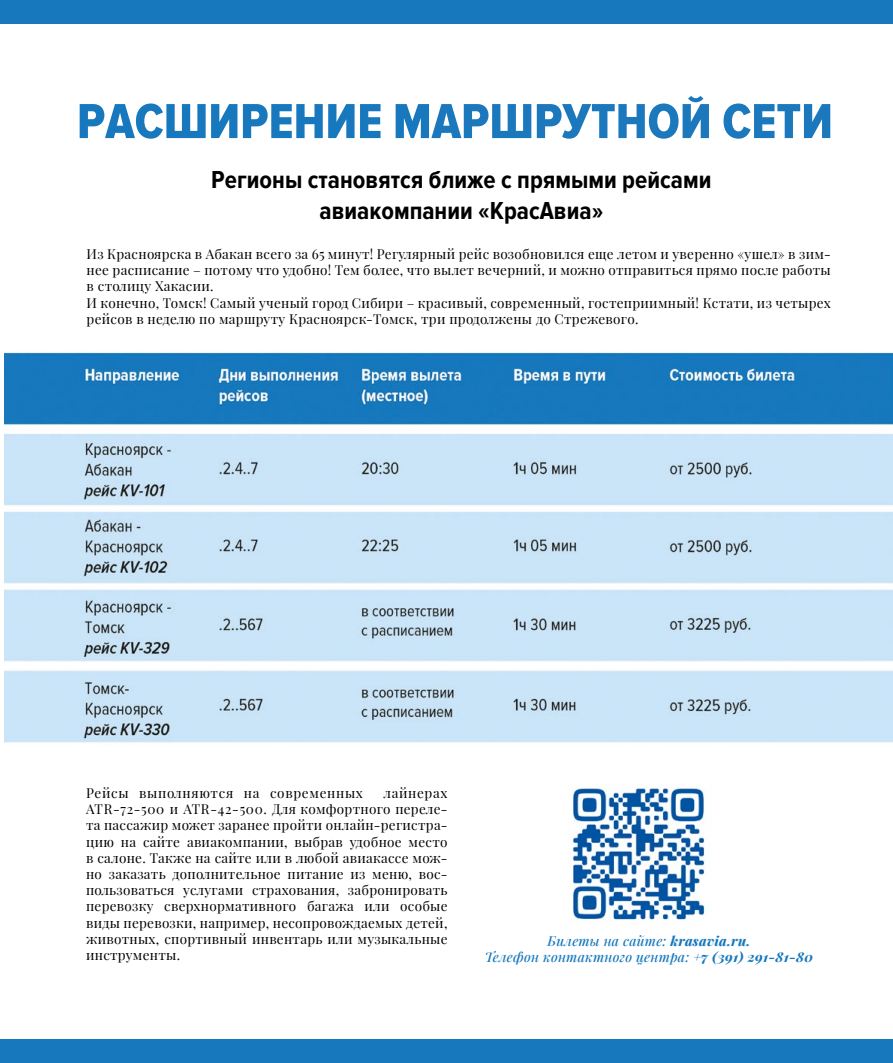
<style>
.page{position:relative;width:893px;height:1063px;background:#fff}
.page>*{position:absolute;margin:0;border:0;box-sizing:border-box;transform-origin:0 0}
.t1{font:51px "Proxima Nova Cond Extrabld";color:#1b78bc}
.t2{font:700 25.5px/30.6px "Proxima Nova Cond";color:#000;text-align:center}
.t3{font:13.5px/16.2px "Playfair Display";letter-spacing:.02em;color:#000}
.t4{font:italic 500 13.5px/16.2px "Playfair Display";letter-spacing:.02em;color:#1778be;text-align:center}
.t5{font:13.5px "Playfair Display";letter-spacing:.05em;color:#000}
.s1{color:#1778be}
.s2{font-weight:800}
</style>
<div class="page">
<img style="left:4px;top:352px;width:889px;height:391px">
<div style="left:0;top:0;width:893px;height:23px;background:#1778be"></div>
<div style="left:0;top:1040px;width:893px;height:23px;background:#1778be"></div>
<img style="left:572px;top:787px;width:133px;height:136px">
<h1 class="t1" style="left:77px;top:93px;width:758px"><span class="s1">РАСШИРЕНИЕ М</span>АРШРУТНОЙ СЕТИ</h1>
<h2 class="t2" style="left:211px;top:165px;width:502px">Регионы становятся ближе с прямыми рейсами авиакомпании «КрасАвиа»</h2>
<p class="t3" style="left:87px;top:245px;width:746px">Из Красноярска в Абакан всего за 65 минут! Регулярный рейс возобновился еще летом и уверенно «ушел» в зим&shy;нее расписание – потому что удобно! Тем более, что вылет вечерний, и можно отправиться прямо после работы в столицу Хакасии.<br>И конечно, Томск! Самый ученый город Сибири – красивый, современный, гостеприимный! Кстати, из четырех рейсов в неделю по маршруту Красноярск-Томск, три продолжены до Стрежевого.</p>
<p class="t3" style="left:86px;top:784px;width:363px;text-align:justify;text-indent:297px">лайнерах ATR-72-500 и ATR-42-500. Для комфортного переле&shy;та пассажир может заранее пройти онлайн-регистра&shy;цию на сайте авиакомпании, выбрав удобное место в салоне. Также на сайте или в любой авиакассе мож&shy;но заказать дополнительное питание из меню, вос&shy;пользоваться услугами страхования, забронировать перевозку сверхнормативного багажа или особые виды перевозки, например, несопровождаемых детей, животных, спортивный инвентарь или музыкальные инструменты.</p>
<p class="t5" style="left:86px;top:782px;width:278px">Рейсы выполняются на современных</p>
<p class="t4" style="left:485px;top:932px;width:330px">Билеты на сайте: <span class="s2">krasavia.ru.<br></span>Телефон контактного центра: <span class="s2">+7 (391) 291-81-80</span></p>
</div>
